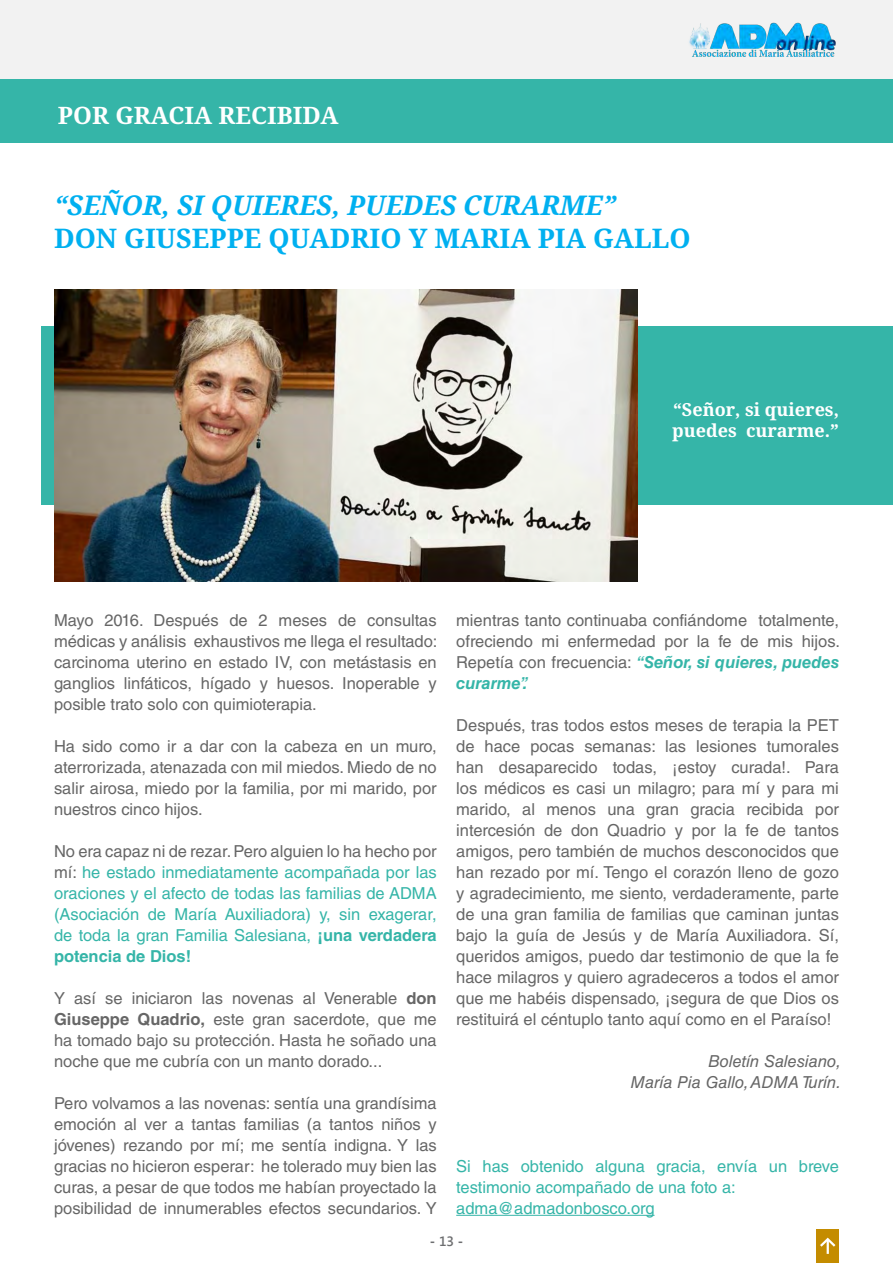
<style>
.page{position:relative;width:893px;height:1263px;background:#fff}
.page>*{position:absolute;margin:0;border:0;box-sizing:border-box;transform-origin:0 0}
.t1{font:700 27px "Noto Serif";color:#00b0f0}
.t2{font:italic 700 27px "Noto Serif";color:#00b0f0}
.t3{font:700 24px "Noto Serif";color:#fff}
.t4{font:700 18px/21px "Noto Serif";color:#fff}
.t5{font:16.5px/21px "Helvetica LT Std";color:#666;text-align:justify}
.t6{font:16.5px/21px "Helvetica LT Std";color:#35b5a8;text-align:justify}
.t7{font:italic 16.5px "Helvetica LT Std";color:#666}
.t8{font:700 13.5px "Segoe UI";color:#6d6e70}
.s1{color:#666}
.s2{font-weight:700}
.s3{font-weight:700;font-style:italic;color:#35b5a8}
.s4{font-weight:600}
</style>
<div class="page">
<div style="left:0;top:0;width:893px;height:80px;background:#f2f2f2"></div>
<img style="left:689px;top:22px;width:147px;height:35px">
<div style="left:816px;top:1229px;width:23px;height:34px;background:#c48c00"></div>
<svg style="left:820px;top:1237px;width:16px;height:17px"></svg>
<div style="left:0;top:80px;width:893px;height:62px;background:#35b5a8"></div>
<div style="left:41px;top:326px;width:852px;height:179px;background:#35b5a8"></div>
<hr style="left:456px;top:1215px;width:198px;height:1px;background:#35b5a8">
<img style="left:54px;top:290px;width:584px;height:291px">
<p class="t3" style="left:58px;top:98px;width:282px">POR GRACIA RECIBIDA</p>
<p class="t2" style="left:54px;top:186px;width:563px">“SEÑOR, SI QUIERES, PUEDES CURARME”</p>
<p class="t1" style="left:54px;top:219px;width:638px">DON GIUSEPPE QUADRIO Y MARIA PIA GALLO</p>
<p class="t4" style="left:672px;top:398px;width:168px">“Señor, si quieres, puedes curarme.”</p>
<p class="t5" style="left:54px;top:609px;width:385px">Mayo 2016. Después de 2 meses de consultas médicas y análisis exhaustivos me llega el resultado: carcinoma uterino en estado IV, con metástasis en ganglios linfáticos, hígado y huesos. Inoperable y posible trato solo con quimioterapia.</p>
<p class="t5" style="left:54px;top:735px;width:384px">Ha sido como ir a dar con la cabeza en un muro, aterrorizada, atenazada con mil miedos. Miedo de no salir airosa, miedo por la familia, por mi marido, por nuestros cinco hijos.</p>
<p class="t6" style="left:54px;top:840px;width:384px"><span class="s1">No era capaz ni de rezar. Pero alguien lo ha hecho por mí:</span> he estado inmediatamente acompañada por las oraciones y el afecto de todas las familias de ADMA (Asociación de María Auxiliadora) y, sin exagerar, de toda la gran Familia Salesiana, <span class="s2">¡una verdadera potencia de Dios!</span></p>
<p class="t5" style="left:54px;top:987px;width:384px">Y así se iniciaron las novenas al Venerable <span class="s2">don Giuseppe Quadrio,</span> este gran sacerdote, que me ha tomado bajo su protección. Hasta he soñado una noche que me cubría con un manto dorado...</p>
<p class="t5" style="left:54px;top:1092px;width:384px">Pero volvamos a las novenas: sentía una grandísima emoción al ver a tantas familias (a tantos niños y jóvenes) rezando por mí; me sentía indigna. Y las gracias no hicieron esperar: he tolerado muy bien las curas, a pesar de que todos me habían proyectado la posibilidad de innumerables efectos secundarios. Y</p>
<p class="t5" style="left:456px;top:609px;width:385px">mientras tanto continuaba confiándome totalmente, ofreciendo mi enfermedad por la fe de mis hijos.<br>Repetía con frecuencia: <span class="s3">“Señor, si quieres, puedes curarme”.</span></p>
<p class="t5" style="left:456px;top:714px;width:384px">Después, tras todos estos meses de terapia la PET de hace pocas semanas: las lesiones tumorales han desaparecido todas, ¡estoy curada!. Para los médicos es casi un milagro; para mí y para mi marido, al menos una gran gracia recibida por intercesión de don Quadrio y por la fe de tantos amigos, pero también de muchos desconocidos que han rezado por mí. Tengo el corazón lleno de gozo y agradecimiento, me siento, verdaderamente, parte de una gran familia de familias que caminan juntas bajo la guía de Jesús y de María Auxiliadora. Sí, queridos amigos, puedo dar testimonio de que la fe hace milagros y quiero agradeceros a todos el amor que me habéis dispensado, ¡segura de que Dios os restituirá el céntuplo tanto aquí como en el Paraíso!</p>
<p class="t7" style="left:708px;top:1051px;width:134px">Boletín Salesiano,</p>
<p class="t7" style="left:630px;top:1072px;width:212px">María Pia Gallo, ADMA Turín.</p>
<p class="t6" style="left:456px;top:1155px;width:384px">Si has obtenido alguna gracia, envía un breve testimonio acompañado de una foto a:</p>
<p class="t6" style="left:456px;top:1197px;width:200px">adma@admadonbosco.org</p>
<p class="t8" style="left:430px;top:1229px;width:35px">- <span class="s4">13</span> -</p>
</div>
